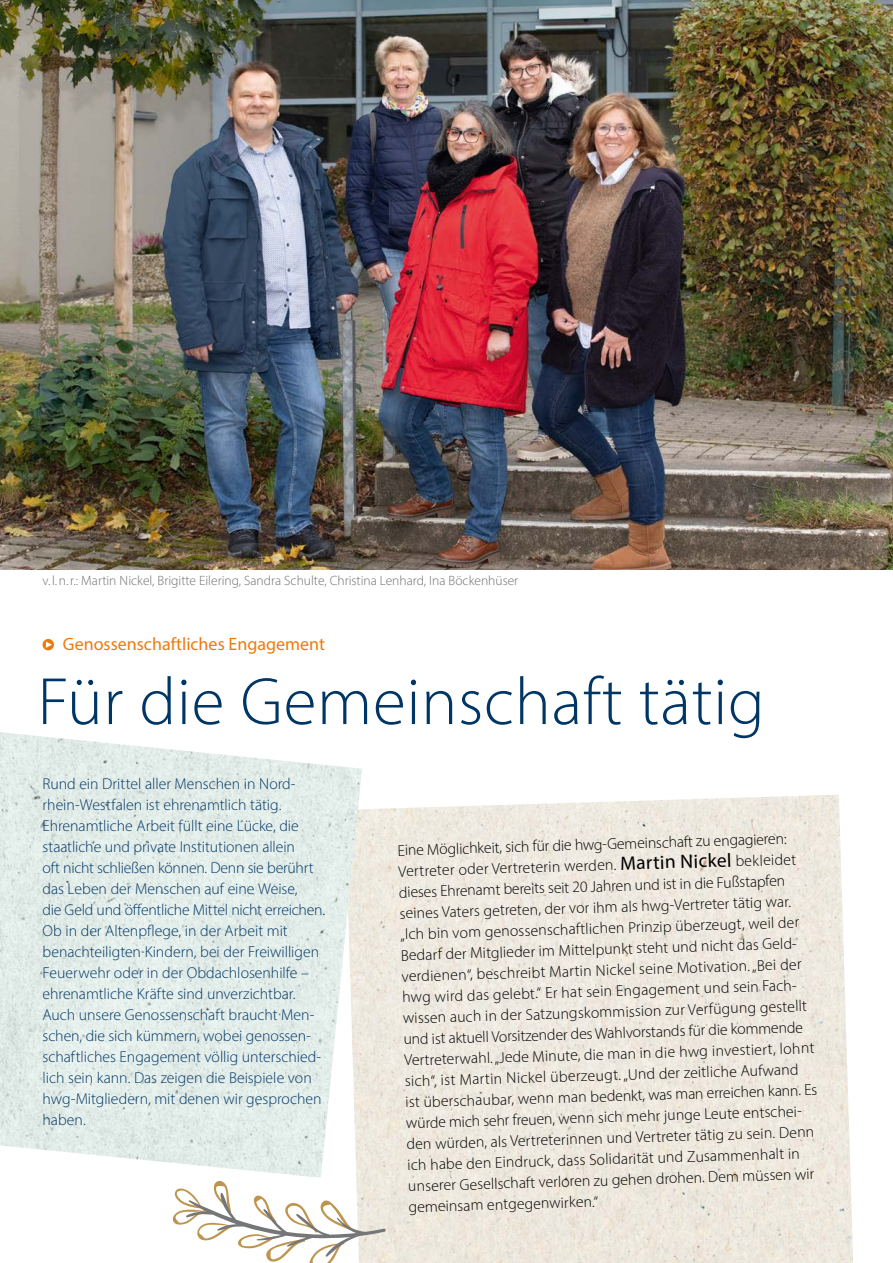
<style>
.page{position:relative;width:893px;height:1263px;background:#fff}
.page>*{position:absolute;margin:0;border:0;box-sizing:border-box;transform-origin:0 0}
.t1{font:300 67.5px "Myriad Pro";letter-spacing:.01em;color:#003665}
.t2{font:18px "Myriad Pro";color:#ef7a0b}
.t3{font:300 15.75px/21px "Myriad Pro";color:#000}
.t4{font:300 15.75px/21px "Myriad Pro";letter-spacing:-.005em;color:#003665}
.t5{font:300 13.5px "Myriad Pro";color:#6f6f6e}
.s1{font-weight:400;font-size:19.5px}
</style>
<div class="page">
<img style="left:356px;top:795px;width:497px;height:468px">
<svg style="left:43px;top:639px;width:11px;height:11px"></svg>
<svg style="left:46px;top:642px;width:6px;height:6px"></svg>
<img style="left:0;top:0;width:893px;height:570px">
<img style="left:0;top:732px;width:362px;height:446px">
<svg style="left:172px;top:1179px;width:214px;height:84px"></svg>
<p class="t5" style="left:43px;top:572px;width:477px">v. l.n.r.: Martin Nickel, Brigitte Eilering, Sandra Schulte, Christina Lenhard, Ina Böckenhüser</p>
<p class="t2" style="left:63px;top:633px;width:264px">Genossenschaftliches Engagement</p>
<h1 class="t1" style="left:38px;top:661px;width:729px">Für die Gemeinschaft tätig</h1>
<p class="t4" style="left:43px;top:773px;width:284px">Rund ein Drittel aller Menschen in Nord&shy;rhein-Westfalen ist ehrenamtlich tätig.<br>Ehrenamtliche Arbeit füllt eine Lücke, die staatliche und private Institutionen allein<br>oft nicht schließen können. Denn sie berührt das Leben der Menschen auf eine Weise,<br>die Geld und öffentliche Mittel nicht erreichen.<br>Ob in der Altenpflege, in der Arbeit mit benachteiligten Kindern, bei der Freiwilligen Feuerwehr oder in der Obdachlosenhilfe – ehrenamtliche Kräfte sind unverzichtbar.<br>Auch unsere Genossenschaft braucht Men&shy;schen, die sich kümmern, wobei genossen&shy;schaftliches Engagement völlig unterschied&shy;lich sein kann. Das zeigen die Beispiele von hwg-Mitgliedern, mit denen wir gesprochen haben.</p>
<p class="t3" style="left:396px;top:840px;width:414px;rotate:-2deg">Eine Möglichkeit, sich für die hwg-Gemeinschaft zu engagieren:<br>Vertreter oder Vertreterin werden. <span class="s1">Martin Nickel</span> bekleidet dieses Ehrenamt bereits seit 20 Jahren und ist in die Fußstapfen seines Vaters getreten, der vor ihm als hwg-Vertreter tätig war. „Ich bin vom genossenschaftlichen Prinzip überzeugt, weil der Bedarf der Mitglieder im Mittelpunkt steht und nicht das Geld&shy;verdienen“, beschreibt Martin Nickel seine Motivation. „Bei der hwg wird das gelebt.“ Er hat sein Engagement und sein Fach&shy;wissen auch in der Satzungskommission zur Verfügung gestellt und ist aktuell Vorsitzender des Wahlvorstands für die kommende Vertreterwahl. „Jede Minute, die man in die hwg investiert, lohnt sich“, ist Martin Nickel überzeugt. „Und der zeitliche Aufwand<br>ist überschaubar, wenn man bedenkt, was man erreichen kann. Es würde mich sehr freuen, wenn sich mehr junge Leute entschei&shy;den würden, als Vertreterinnen und Vertreter tätig zu sein. Denn ich habe den Eindruck, dass Solidarität und Zusammenhalt in unserer Gesellschaft verloren zu gehen drohen. Dem müssen wir gemeinsam entgegenwirken.“</p>
</div>
